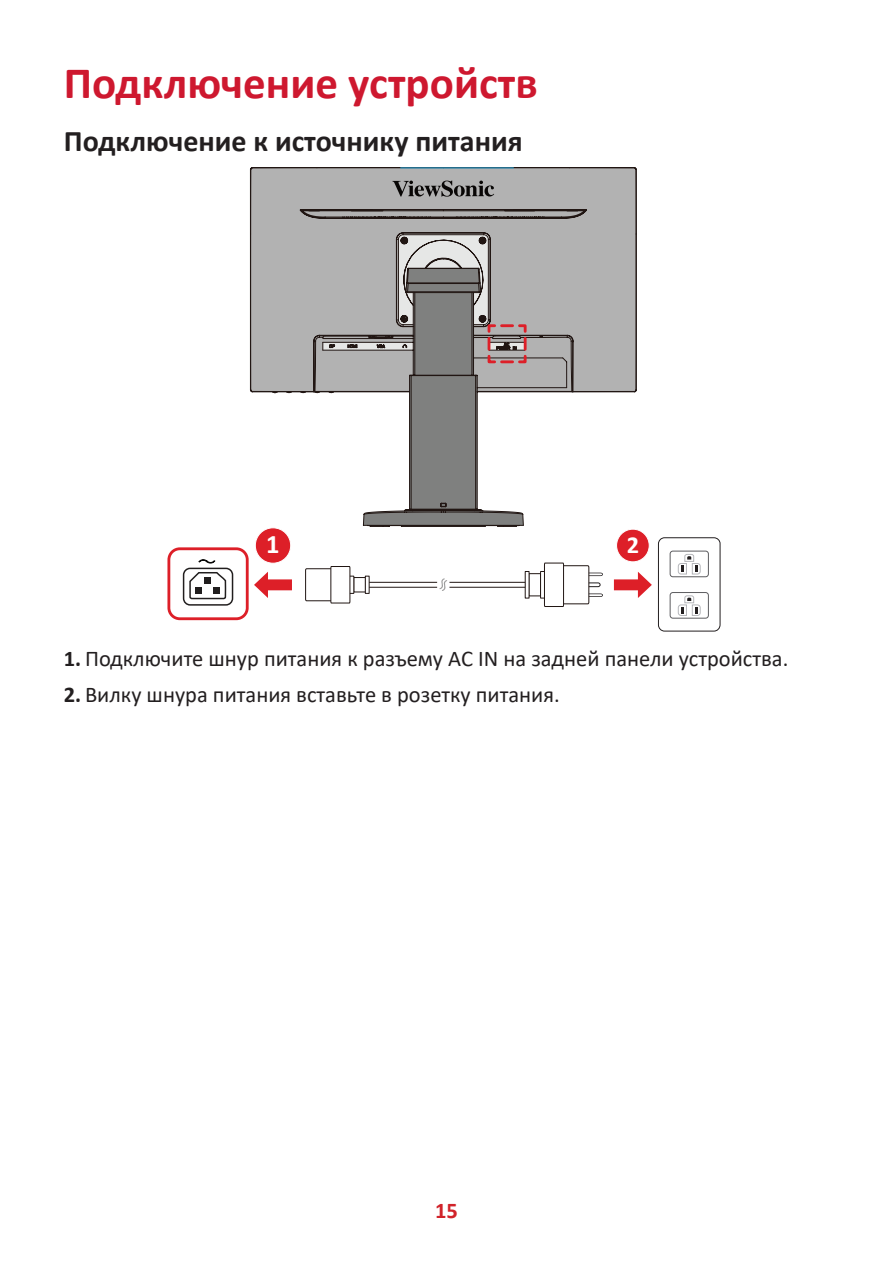
<style>
.page{position:relative;width:893px;height:1263px;background:#fff}
.page>*{position:absolute;margin:0;border:0;box-sizing:border-box;transform-origin:0 0}
.t1{font:700 45px "Calibri";color:#ce182f}
.t2{font:700 30px "Calibri";color:#231f20}
.t3{font:700 26.4px "Calibri";color:#fff}
.t4{font:700 24.45px "Calibri";color:#fff}
.t5{font:22.5px "Calibri";color:#231f20}
.t6{font:700 22.5px "Calibri";color:#d1232a}
.s1{font-weight:700}
</style>
<div class="page">
<svg style="left:613px;top:572px;width:39px;height:26px"></svg>
<div style="left:617px;top:529px;width:32px;height:33px;background:#dd1f28;border-radius:50%"></div>
<div style="left:616px;top:529px;width:34px;height:33px;border:1px solid #fff;border-radius:50%"></div>
<div style="left:658px;top:537px;width:63px;height:95px;border:1px solid #231f20;border-radius:6px"></div>
<div style="left:670px;top:551px;width:39px;height:26px;border:1px solid #5c5c5f;border-radius:3px"></div>
<svg style="left:677px;top:554px;width:24px;height:21px"></svg>
<div style="left:670px;top:592px;width:39px;height:27px;border:1px solid #5c5c5f;border-radius:3px"></div>
<svg style="left:677px;top:595px;width:24px;height:21px"></svg>
<div style="left:167px;top:547px;width:82px;height:73px;border:3px solid #dd1f28;border-radius:11px"></div>
<svg style="left:254px;top:571px;width:38px;height:27px"></svg>
<div style="left:255px;top:528px;width:36px;height:35px;background:#dd1f28;border-radius:50%"></div>
<div style="left:255px;top:527px;width:36px;height:37px;border:1px solid #fff;border-radius:50%"></div>
<div style="left:528px;top:573px;width:13px;height:23px;background:#fff;border:1px solid #211613"></div>
<svg style="left:589px;top:573px;width:14px;height:3px"></svg>
<svg style="left:589px;top:593px;width:14px;height:4px"></svg>
<div style="left:586px;top:582px;width:14px;height:5px;border:1px solid #231f20;border-radius:2px"></div>
<div style="left:549px;top:566px;width:40px;height:38px;background:#fff"></div>
<div style="left:548px;top:565px;width:41px;height:39px;border:1px solid #211613"></div>
<svg style="left:540px;top:562px;width:24px;height:45px"></svg>
<div style="left:353px;top:577px;width:13px;height:15px;background:#fff;border:1px solid #211613"></div>
<div style="left:305px;top:568px;width:41px;height:33px;border:1px solid #211613"></div>
<svg style="left:330px;top:566px;width:25px;height:38px"></svg>
<svg style="left:364px;top:571px;width:166px;height:28px"></svg>
<svg style="left:189px;top:572px;width:38px;height:28px"></svg>
<div style="left:195px;top:587px;width:7px;height:7px;background:#211e1e"></div>
<div style="left:213px;top:587px;width:7px;height:7px;background:#211e1e"></div>
<div style="left:204px;top:577px;width:7px;height:7px;background:#211e1e"></div>
<svg style="left:198px;top:559px;width:18px;height:5px"></svg>
<div style="left:183px;top:568px;width:50px;height:38px;border:1px solid #211e1e;border-radius:7px"></div>
<hr style="left:401px;top:526px;width:84px;height:1px;background:#4d4d4e">
<svg style="left:250px;top:167px;width:386px;height:225px;background:#abaaaa"></svg>
<svg style="left:392px;top:181px;width:102px;height:16px;background:#767575"></svg>
<hr style="left:400px;top:168px;width:114px;height:1px;background:#28abe1">
<svg style="left:315px;top:268px;width:213px;height:258px"></svg>
<h1 class="t1" style="left:64px;top:51px;width:475px">Подключение устройств</h1>
<h2 class="t2" style="left:64px;top:120px;width:460px">Подключение к источнику питания</h2>
<p class="t3" style="left:266px;top:526px;width:15px">1</p>
<p class="t4" style="left:627px;top:527px;width:14px">2</p>
<p class="t5" style="left:64px;top:643px;width:726px"><span class="s1">1.</span> Подключите шнур питания к разъему AC IN на задней панели устройства.</p>
<p class="t5" style="left:64px;top:679px;width:498px"><span class="s1">2.</span> Вилку шнура питания вставьте в розетку питания.</p>
<p class="t6" style="left:435px;top:1194px;width:24px">15</p>
</div>
